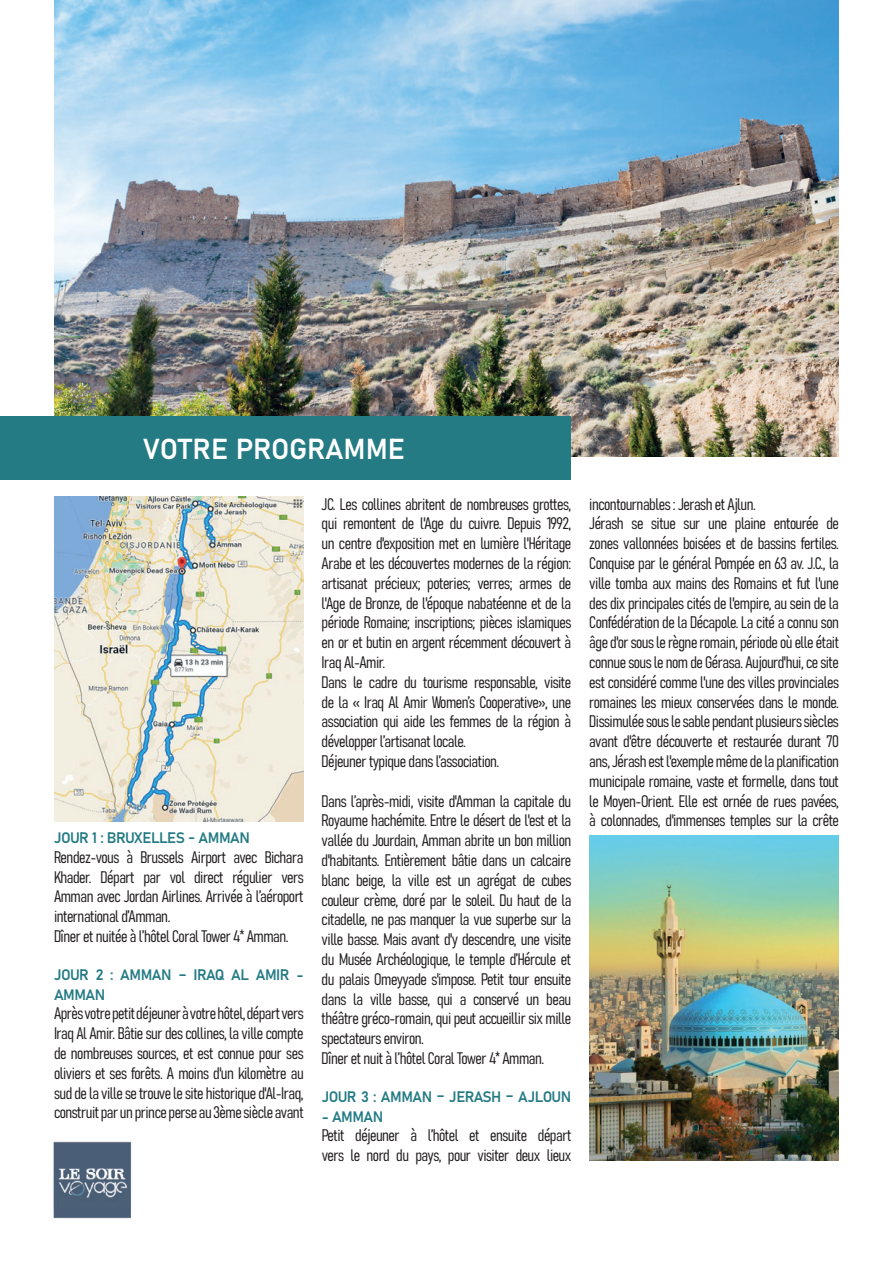
<style>
.page{position:relative;width:893px;height:1263px;background:#fff}
.page>*{position:absolute;margin:0;border:0;box-sizing:border-box;transform-origin:0 0}
.t1{font:28.5px "Bahnschrift";letter-spacing:-.005em;color:#fff}
.t2{font:16.5px/19.8px "Bahnschrift";letter-spacing:-.03em;color:#231f20}
.t3{font:15px/19.8px "Bahnschrift";letter-spacing:-.03em;color:#257b84}
</style>
<div class="page">
<img style="left:54px;top:0;width:785px;height:457px">
<img style="left:53px;top:1141px;width:79px;height:78px">
<div style="left:0;top:416px;width:570px;height:64px;background:#257b84"></div>
<img style="left:54px;top:496px;width:250px;height:325px">
<img style="left:589px;top:835px;width:250px;height:326px">
<h1 class="t1" style="left:143px;top:427px;width:263px">VOTRE PROGRAMME</h1>
<p class="t3" style="left:54px;top:827px;width:197px">JOUR 1 : BRUXELLES - AMMAN</p>
<p class="t2" style="left:54px;top:846px;width:251px">Rendez-vous à Brussels Airport avec Bichara Khader. Départ par vol direct régulier vers Amman avec Jordan Airlines. Arrivée à l’aéroport international d’Amman.<br>Dîner et nuitée à l’hôtel Coral Tower 4* Amman.</p>
<p class="t3" style="left:54px;top:964px;width:251px">JOUR 2 : AMMAN – IRAQ AL AMIR -<br>AMMAN</p>
<p class="t2" style="left:54px;top:1003px;width:251px;text-align:justify">Après votre petit déjeuner à votre hôtel, départ vers Iraq Al Amir. Bâtie sur des collines, la ville compte de nombreuses sources, et est connue pour ses oliviers et ses forêts. A moins d'un kilomètre au sud de la ville se trouve le site historique d'Al-Iraq, construit par un prince perse au 3ème siècle avant</p>
<p class="t2" style="left:322px;top:493px;width:251px">JC. Les collines abritent de nombreuses grottes, qui remontent de l'Age du cuivre. Depuis 1992, un centre d'exposition met en lumière l'Héritage Arabe et les découvertes modernes de la région: artisanat précieux; poteries; verres; armes de l'Age de Bronze, de l'époque nabatéenne et de la période Romaine; inscriptions; pièces islamiques en or et butin en argent récemment découvert à Iraq Al-Amir.<br>Dans le cadre du tourisme responsable, visite de la « Iraq Al Amir Women’s Cooperative», une association qui aide les femmes de la région à développer l’artisanat locale.<br>Déjeuner typique dans l’association.</p>
<p class="t2" style="left:322px;top:790px;width:251px">Dans l’après-midi, visite d'Amman la capitale du Royaume hachémite. Entre le désert de l'est et la vallée du Jourdain, Amman abrite un bon million d'habitants. Entièrement bâtie dans un calcaire blanc beige, la ville est un agrégat de cubes couleur crème, doré par le soleil. Du haut de la citadelle, ne pas manquer la vue superbe sur la ville basse. Mais avant d'y descendre, une visite du Musée Archéologique, le temple d’Hércule et du palais Omeyyade s'impose. Petit tour ensuite dans la ville basse, qui a conservé un beau théâtre gréco-romain, qui peut accueillir six mille spectateurs environ.<br>Dîner et nuit à l’hôtel Coral Tower 4* Amman.</p>
<p class="t3" style="left:322px;top:1086px;width:251px">JOUR 3 : AMMAN – JERASH – AJLOUN</p>
<p class="t3" style="left:322px;top:1105px;width:63px">- AMMAN</p>
<p class="t2" style="left:322px;top:1124px;width:251px">Petit déjeuner à l’hôtel et ensuite départ vers le nord du pays, pour visiter deux lieux</p>
<p class="t2" style="left:589px;top:493px;width:251px">incontournables : Jerash et Ajlun.<br>Jérash se situe sur une plaine entourée de zones vallonnées boisées et de bassins fertiles.<br>Conquise par le général Pompée en 63 av. J.C., la ville tomba aux mains des Romains et fut l'une des dix principales cités de l'empire, au sein de la Confédération de la Décapole. La cité a connu son âge d'or sous le règne romain, période où elle était connue sous le nom de Gérasa. Aujourd'hui, ce site est considéré comme l'une des villes provinciales romaines les mieux conservées dans le monde.<br>Dissimulée sous le sable pendant plusieurs siècles avant d'être découverte et restaurée durant 70 ans, Jérash est l'exemple même de la planification municipale romaine, vaste et formelle, dans tout le Moyen-Orient. Elle est ornée de rues pavées, à colonnades, d'immenses temples sur la crête</p>
</div>
